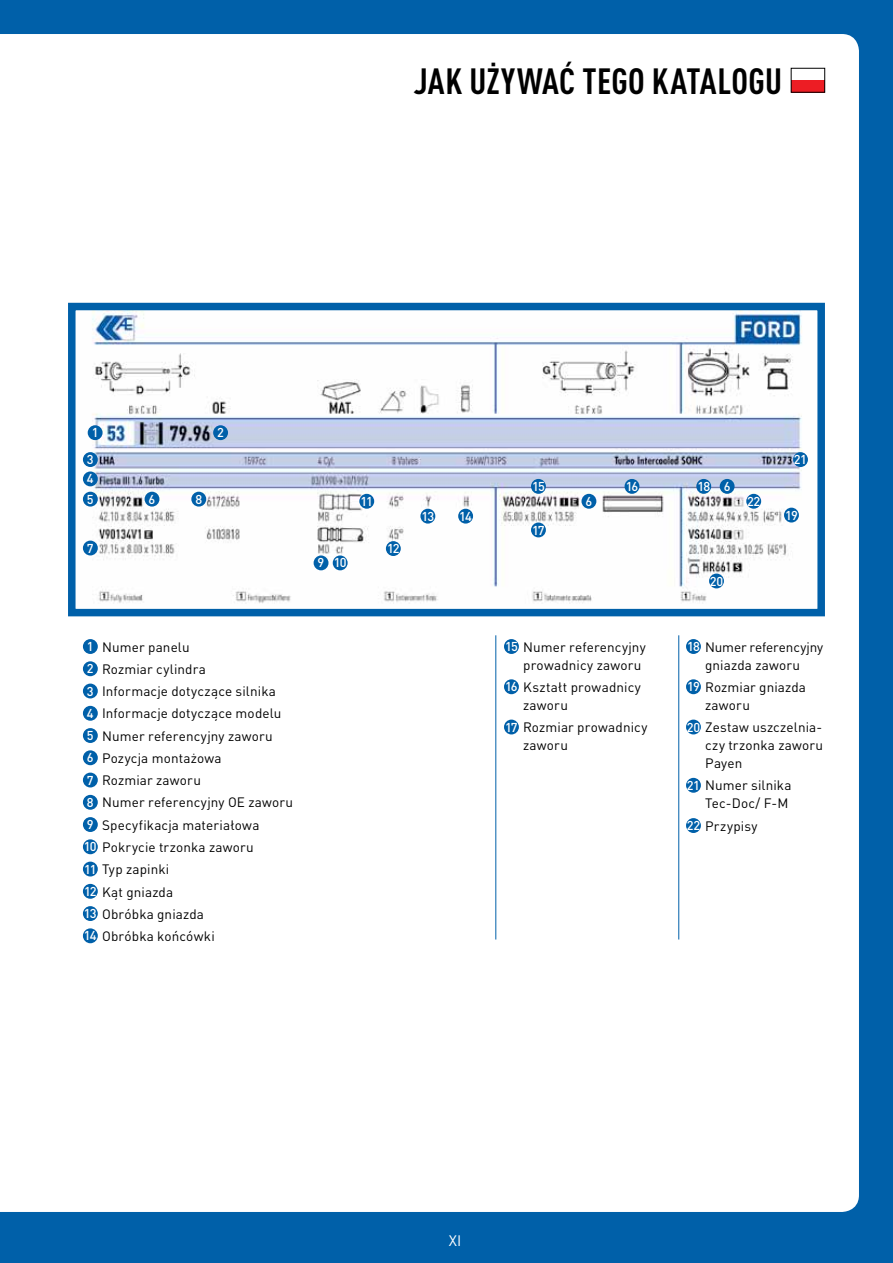
<style>
.page{position:relative;width:893px;height:1263px;background:#0060a9}
.page>*{position:absolute;margin:0;border:0;box-sizing:border-box;transform-origin:0 0}
.t1{font:700 condensed 36px "DIN Pro";letter-spacing:.01em;color:#000}
.t2{font:15px "DIN Pro";color:#fff}
.t3{font:13.5px/22.2px "DIN Pro";letter-spacing:.01em;color:#000}
.t4{font:13.5px "DIN Pro";letter-spacing:.03em;color:#000}
.t5{font:500 12.75px/26.8px "DIN Pro";letter-spacing:-.065em;color:#fff;text-align:center}
.s1{font-weight:500;font-size:12.75px;color:#fff}
</style>
<div class="page">
<div style="left:0;top:34px;width:859px;height:1178px;background:#fff"></div>
<div style="left:791px;top:68px;width:33px;height:12px;background:#fff"></div>
<div style="left:791px;top:80px;width:33px;height:12px;background:#ed1d24"></div>
<svg style="left:64px;top:299px;width:765px;height:321px;background:#d7e0eb"></svg>
<div style="left:88px;top:425px;width:15px;height:15px;background:#0060a9;border-radius:50%"></div>
<div style="left:83px;top:452px;width:15px;height:15px;background:#0060a9;border-radius:50%"></div>
<div style="left:83px;top:471px;width:15px;height:15px;background:#0060a9;border-radius:50%"></div>
<div style="left:83px;top:492px;width:15px;height:15px;background:#0060a9;border-radius:50%"></div>
<div style="left:83px;top:541px;width:15px;height:14px;background:#0060a9;border-radius:50%"></div>
<div style="left:145px;top:492px;width:14px;height:15px;background:#0060a9;border-radius:50%"></div>
<div style="left:191px;top:492px;width:15px;height:15px;background:#0060a9;border-radius:50%"></div>
<div style="left:314px;top:555px;width:14px;height:15px;background:#0060a9;border-radius:50%"></div>
<div style="left:333px;top:555px;width:15px;height:15px;background:#0060a9;border-radius:50%"></div>
<div style="left:359px;top:494px;width:15px;height:15px;background:#0060a9;border-radius:50%"></div>
<div style="left:386px;top:541px;width:15px;height:15px;background:#0060a9;border-radius:50%"></div>
<div style="left:420px;top:509px;width:15px;height:15px;background:#0060a9;border-radius:50%"></div>
<div style="left:458px;top:509px;width:15px;height:15px;background:#0060a9;border-radius:50%"></div>
<div style="left:784px;top:508px;width:15px;height:14px;background:#0060a9;border-radius:50%"></div>
<div style="left:531px;top:479px;width:15px;height:15px;background:#0060a9;border-radius:50%"></div>
<div style="left:696px;top:479px;width:15px;height:15px;background:#0060a9;border-radius:50%"></div>
<div style="left:709px;top:573px;width:15px;height:15px;background:#0060a9;border-radius:50%"></div>
<div style="left:720px;top:479px;width:15px;height:15px;background:#0060a9;border-radius:50%"></div>
<div style="left:531px;top:522px;width:15px;height:15px;background:#0060a9;border-radius:50%"></div>
<div style="left:581px;top:494px;width:15px;height:15px;background:#0060a9;border-radius:50%"></div>
<div style="left:625px;top:479px;width:14px;height:15px;background:#0060a9;border-radius:50%"></div>
<div style="left:746px;top:494px;width:15px;height:15px;background:#0060a9;border-radius:50%"></div>
<div style="left:793px;top:452px;width:15px;height:15px;background:#0060a9;border-radius:50%"></div>
<div style="left:213px;top:425px;width:15px;height:15px;background:#0060a9;border-radius:50%"></div>
<div style="left:83px;top:639px;width:15px;height:15px;background:#0060a9;border-radius:50%"></div>
<div style="left:83px;top:661px;width:15px;height:15px;background:#0060a9;border-radius:50%"></div>
<div style="left:83px;top:683px;width:15px;height:15px;background:#0060a9;border-radius:50%"></div>
<div style="left:83px;top:706px;width:15px;height:15px;background:#0060a9;border-radius:50%"></div>
<div style="left:83px;top:728px;width:15px;height:15px;background:#0060a9;border-radius:50%"></div>
<div style="left:83px;top:750px;width:15px;height:15px;background:#0060a9;border-radius:50%"></div>
<div style="left:83px;top:773px;width:15px;height:14px;background:#0060a9;border-radius:50%"></div>
<div style="left:83px;top:795px;width:15px;height:15px;background:#0060a9;border-radius:50%"></div>
<div style="left:83px;top:817px;width:15px;height:15px;background:#0060a9;border-radius:50%"></div>
<div style="left:83px;top:839px;width:15px;height:15px;background:#0060a9;border-radius:50%"></div>
<div style="left:83px;top:862px;width:15px;height:14px;background:#0060a9;border-radius:50%"></div>
<div style="left:83px;top:884px;width:15px;height:15px;background:#0060a9;border-radius:50%"></div>
<div style="left:83px;top:906px;width:15px;height:15px;background:#0060a9;border-radius:50%"></div>
<div style="left:83px;top:928px;width:15px;height:15px;background:#0060a9;border-radius:50%"></div>
<div style="left:504px;top:639px;width:15px;height:15px;background:#0060a9;border-radius:50%"></div>
<div style="left:504px;top:679px;width:15px;height:15px;background:#0060a9;border-radius:50%"></div>
<div style="left:504px;top:719px;width:15px;height:15px;background:#0060a9;border-radius:50%"></div>
<div style="left:686px;top:639px;width:15px;height:15px;background:#0060a9;border-radius:50%"></div>
<div style="left:686px;top:679px;width:15px;height:15px;background:#0060a9;border-radius:50%"></div>
<div style="left:686px;top:719px;width:15px;height:15px;background:#0060a9;border-radius:50%"></div>
<div style="left:686px;top:778px;width:15px;height:15px;background:#0060a9;border-radius:50%"></div>
<div style="left:686px;top:818px;width:15px;height:15px;background:#0060a9;border-radius:50%"></div>
<hr style="left:495px;top:635px;width:1px;height:304px;background:#0060a9">
<hr style="left:678px;top:635px;width:1px;height:304px;background:#0060a9">
<h1 class="t1" style="left:414px;top:59px;width:370px">JAK UŻYWAĆ TEGO KATALOGU</h1>
<p class="t5" style="left:87px;top:419px;width:13px">1<br>3</p>
<p class="t5" style="left:87px;top:468px;width:8px;line-height:20.2px;text-align:left">4<br>5</p>
<p class="t5" style="left:87px;top:534px;width:8px">7</p>
<p class="t5" style="left:217px;top:419px;width:8px">2</p>
<p class="t5" style="left:149px;top:485px;width:8px">6</p>
<p class="t5" style="left:195px;top:485px;width:8px">8</p>
<p class="t5" style="left:361px;top:487px;width:14px">11</p>
<p class="t5" style="left:318px;top:549px;width:30px">9 10</p>
<p class="t5" style="left:387px;top:534px;width:14px">12</p>
<p class="t5" style="left:794px;top:446px;width:15px">21</p>
<p class="t5" style="left:532px;top:472px;width:14px">15</p>
<p class="t5" style="left:697px;top:472px;width:14px">18</p>
<p class="t5" style="left:626px;top:472px;width:14px">16</p>
<p class="t5" style="left:724px;top:472px;width:8px">6</p>
<p class="t5" style="left:585px;top:487px;width:8px">6</p>
<p class="t5" style="left:747px;top:487px;width:15px">22</p>
<p class="t5" style="left:421px;top:502px;width:14px">13</p>
<p class="t5" style="left:459px;top:502px;width:14px">14</p>
<p class="t5" style="left:785px;top:501px;width:14px">19</p>
<p class="t5" style="left:532px;top:516px;width:14px">17</p>
<p class="t5" style="left:710px;top:567px;width:15px">20</p>
<p class="t3" style="left:84px;top:635px;width:211px"><span class="s1">1</span> Numer panelu<br><span class="s1">2</span> Rozmiar cylindra<br><span class="s1">3</span> Informacje dotyczące silnika<br><span class="s1">4</span> Informacje dotyczące modelu<br><span class="s1">5</span> Numer referencyjny zaworu<br><span class="s1">6</span> Pozycja montażowa<br><span class="s1">7</span> Rozmiar zaworu<br><span class="s1">8</span> Numer referencyjny OE zaworu<br><span class="s1">9</span> Specyfikacja materiałowa<br><span class="s1">10</span> Pokrycie trzonka zaworu<br><span class="s1">11</span> Typ zapinki<br><span class="s1">12</span> Kąt gniazda<br><span class="s1">13</span> Obróbka gniazda<br><span class="s1">14</span> Obróbka końcówki</p>
<p class="t3" style="left:523px;top:637px;width:124px;line-height:18px;text-indent:-18px"><span class="s1">15</span> Numer referencyjny prowadnicy zaworu</p>
<p class="t3" style="left:523px;top:677px;width:119px;line-height:18px;text-indent:-18px"><span class="s1">16</span> Kształt prowadnicy zaworu</p>
<p class="t3" style="left:523px;top:718px;width:126px;line-height:18px;text-indent:-18px"><span class="s1">17</span> Rozmiar prowadnicy zaworu</p>
<p class="t3" style="left:687px;top:637px;width:138px;line-height:18px;text-align:center"><span class="s1">18</span> Numer referencyjny gniazda zaworu</p>
<p class="t3" style="left:705px;top:677px;width:102px;line-height:18px;text-indent:-18px"><span class="s1">19</span> Rozmiar gniazda zaworu</p>
<p class="t3" style="left:705px;top:718px;width:120px;line-height:18px;text-align:justify;text-indent:-18px"><span class="s1">20</span> Zestaw uszczelnia&shy;czy trzonka zaworu Payen</p>
<p class="t3" style="left:687px;top:776px;width:106px;line-height:18px;text-align:right"><span class="s1">21</span> Numer silnika<br>Tec-Doc/ F-M</p>
<p class="t4" style="left:687px;top:817px;width:72px"><span class="s1">22</span> Przypisy</p>
<p class="t2" style="left:449px;top:1230px;width:14px">XI</p>
</div>
